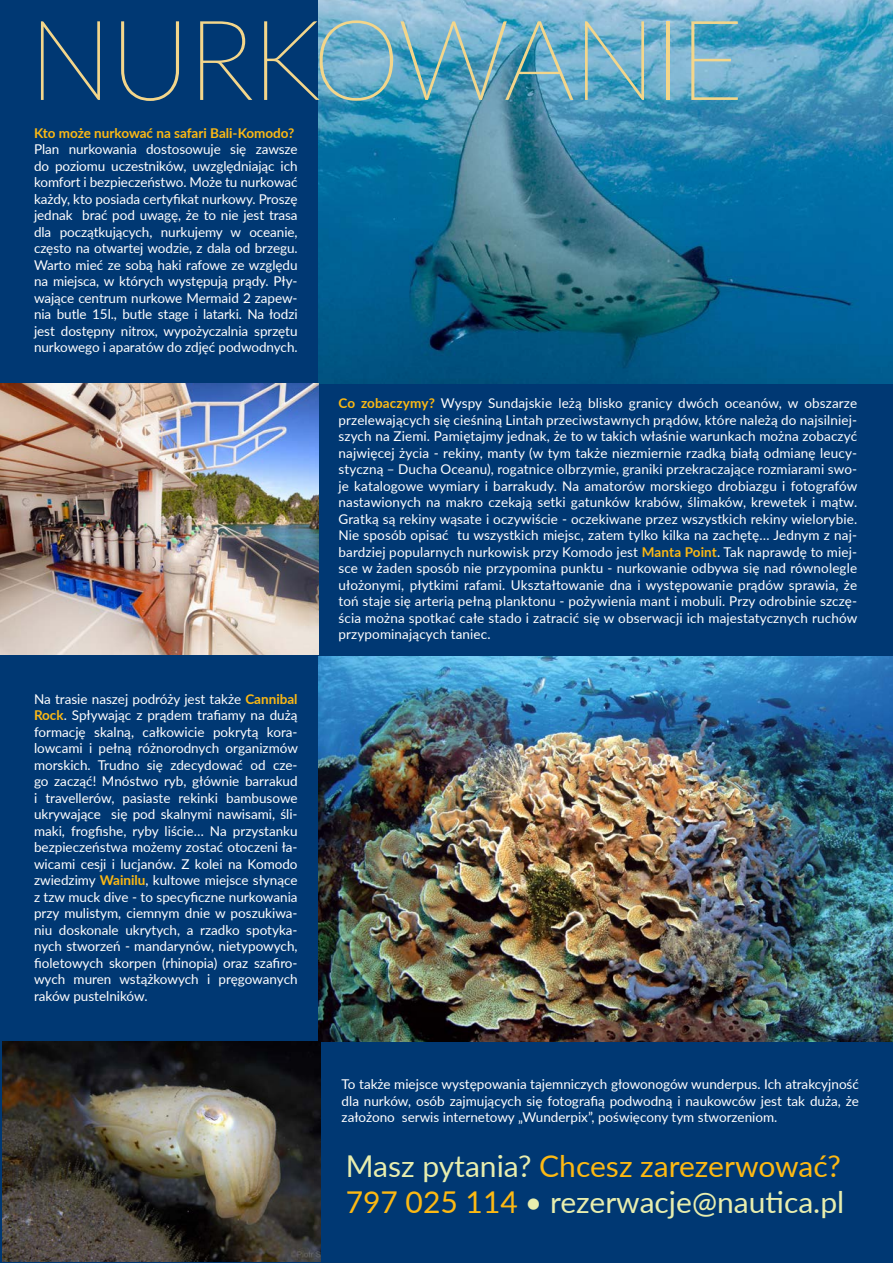
<style>
.page{position:relative;width:893px;height:1263px;background:#003873}
.page>*{position:absolute;margin:0;border:0;box-sizing:border-box;transform-origin:0 0}
.t1{font:100 111.75px "Lato";letter-spacing:-.025em;color:#f3d68b}
.t2{font:30px/36px "Lato";color:#e8eeae}
.t3{font:13.5px/16.5px "Lato";color:#fff;text-align:justify}
.t4{font:700 13.5px "Lato";color:#fdb913}
.s1{font-weight:700;color:#fdb913}
.s2{color:#fdb913}
</style>
<div class="page">
<img style="left:319px;top:0;width:574px;height:384px">
<img style="left:319px;top:656px;width:574px;height:386px">
<img style="left:3px;top:1042px;width:317px;height:219px">
<img style="left:0;top:384px;width:319px;height:271px">
<h1 class="t1" style="left:28px;top:-17px;width:717px">NURKOWANIE</h1>
<p class="t4" style="left:34px;top:123px;width:262px">Kto może nurkować na safari Bali-Komodo?</p>
<p class="t3" style="left:34px;top:141px;width:265px">Plan nurkowania dostosowuje się zawsze do poziomu uczestników, uwzględniając ich komfort i bezpieczeństwo. Może tu nurkować każdy, kto posiada certyfikat nurkowy. Proszę jednak brać pod uwagę, że to nie jest trasa dla początkujących, nurkujemy w oceanie, często na otwartej wodzie, z dala od brzegu.<br>Warto mieć ze sobą haki rafowe ze względu na miejsca, w których występują prądy. Pły&shy;wające centrum nurkowe Mermaid 2 zapew&shy;nia butle 15l., butle stage i latarki. Na łodzi jest dostępny nitrox, wypożyczalnia sprzętu nurkowego i aparatów do zdjęć podwodnych.</p>
<p class="t3" style="left:34px;top:690px;width:265px">Na trasie naszej podróży jest także <span class="s1">Cannibal Rock</span>. Spływając z prądem trafiamy na dużą formację skalną, całkowicie pokrytą kora&shy;lowcami i pełną różnorodnych organizmów morskich. Trudno się zdecydować od cze&shy;go zacząć! Mnóstwo ryb, głównie barrakud i travellerów, pasiaste rekinki bambusowe ukrywające się pod skalnymi nawisami, śli&shy;maki, frogfishe, ryby liście… Na przystanku bezpieczeństwa możemy zostać otoczeni ła&shy;wicami cesji i lucjanów. Z kolei na Komodo zwiedzimy <span class="s1">Wainilu</span>, kultowe miejsce słynące z tzw muck dive - to specyficzne nurkowania przy mulistym, ciemnym dnie w poszukiwa&shy;niu doskonale ukrytych, a rzadko spotyka&shy;nych stworzeń - mandarynów, nietypowych, fioletowych skorpen (rhinopia) oraz szafiro&shy;wych muren wstążkowych i pręgowanych raków pustelników.</p>
<p class="t3" style="left:338px;top:394px;width:520px"><span class="s1">Co zobaczymy?</span> Wyspy Sundajskie leżą blisko granicy dwóch oceanów, w obszarze przelewających się cieśniną Lintah przeciwstawnych prądów, które należą do najsilniej&shy;szych na Ziemi. Pamiętajmy jednak, że to w takich właśnie warunkach można zobaczyć najwięcej życia - rekiny, manty (w tym także niezmiernie rzadką białą odmianę leucy&shy;styczną – Ducha Oceanu), rogatnice olbrzymie, graniki przekraczające rozmiarami swo&shy;je katalogowe wymiary i barrakudy. Na amatorów morskiego drobiazgu i fotografów nastawionych na makro czekają setki gatunków krabów, ślimaków, krewetek i mątw.<br>Gratką są rekiny wąsate i oczywiście - oczekiwane przez wszystkich rekiny wielorybie.<br>Nie sposób opisać tu wszystkich miejsc, zatem tylko kilka na zachętę… Jednym z naj&shy;bardziej popularnych nurkowisk przy Komodo jest <span class="s1">Manta Point</span>. Tak naprawdę to miej&shy;sce w żaden sposób nie przypomina punktu - nurkowanie odbywa się nad równolegle ułożonymi, płytkimi rafami. Ukształtowanie dna i występowanie prądów sprawia, że toń staje się arterią pełną planktonu - pożywienia mant i mobuli. Przy odrobinie szczę&shy;ścia można spotkać całe stado i zatracić się w obserwacji ich majestatycznych ruchów przypominających taniec.</p>
<p class="t3" style="left:342px;top:1076px;width:519px">To także miejsce występowania tajemniczych głowonogów wunderpus. Ich atrakcyjność dla nurków, osób zajmujących się fotografią podwodną i naukowców jest tak duża, że założono serwis internetowy „Wunderpix”, poświęcony tym stworzeniom.</p>
<h2 class="t2" style="left:346px;top:1146px;width:500px">Masz pytania? <span class="s2">Chcesz zarezerwować?<br>797 025 114</span> • rezerwacje@nautica.pl</h2>
</div>
